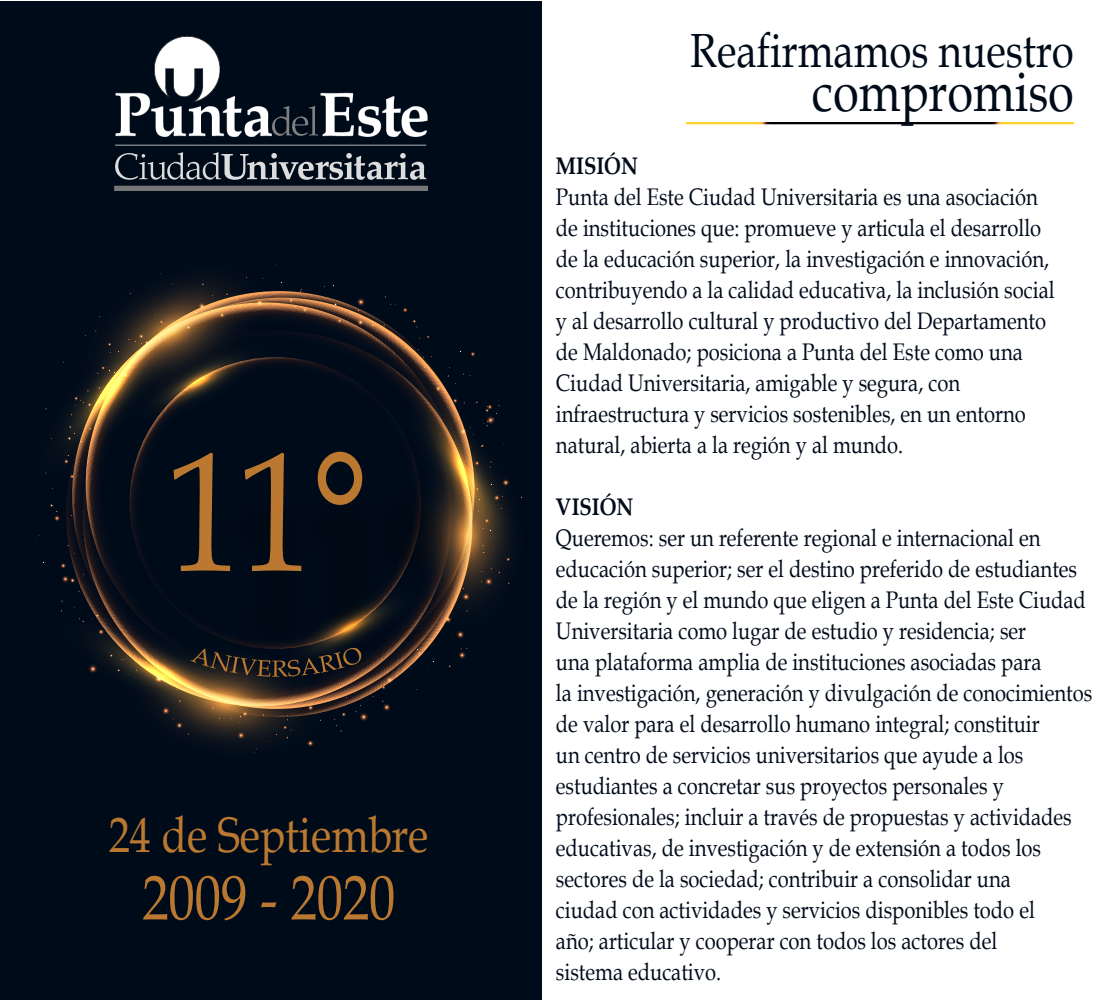
<style>
.page{position:relative;width:1104px;height:1000px;background:#fff}
.page>*{position:absolute;margin:0;border:0;box-sizing:border-box;transform-origin:0 0}
.t1{font:169.4px "Book Antiqua";color:#ba7830;scale:.84 1}
.t2{font:62.2px "Book Antiqua";color:#ba7830;scale:.84 1}
.t3{font:56px "Book Antiqua";color:#000b1a;scale:.84 1}
.t4{font:50px "Book Antiqua";color:#ba7830;scale:.84 1}
.t5{font:48px "Book Antiqua";color:#000b1a;scale:.84 1}
.t6{font:24px/31px "Book Antiqua";color:#000b1a;scale:.84 1}
.t7{font:700 24px "Book Antiqua";color:#000b1a;scale:.84 1}
</style>
<div class="page">
<div style="left:0;top:2px;width:541px;height:998px;background:#000b1a"></div>
<svg style="left:36px;top:264px;width:486px;height:489px"></svg>
<img style="left:211px;top:455px;width:260px;height:256px">
<div style="left:114px;top:186px;width:313px;height:5px;border:1px solid #767676"></div>
<svg style="left:115px;top:152px;width:311px;height:28px"></svg>
<hr style="left:115px;top:187px;width:312px;height:4px;background:#767676">
<hr style="left:115px;top:145px;width:311px;height:1px;background:#b3b3b3">
<img style="left:154px;top:36px;width:66px;height:53px">
<img style="left:115px;top:89px;width:313px;height:48px">
<h1 class="t1" style="left:169px;top:395px;width:239px">11°</h1>
<h3 class="t4" style="left:109px;top:800px;width:382px">24 de Septiembre</h3>
<h2 class="t2" style="left:142px;top:855px;width:303px">2009 - 2020</h2>
<h3 class="t5" style="left:690px;top:18px;width:458px">Reafirmamos nuestro</h3>
<h3 class="t3" style="left:812px;top:53px;width:313px">compromiso</h3>
<p class="t7" style="left:556px;top:149px;width:99px">MISIÓN</p>
<p class="t6" style="left:556px;top:181px;width:595px">Punta del Este Ciudad Universitaria es una asociación de instituciones que: promueve y articula el desarrollo de la educación superior, la investigación e innovación, contribuyendo a la calidad educativa, la inclusión social y al desarrollo cultural y productivo del Departamento de Maldonado; posiciona a Punta del Este como una Ciudad Universitaria, amigable y segura, con infraestructura y servicios sostenibles, en un entorno natural, abierta a la región y al mundo.</p>
<p class="t7" style="left:556px;top:490px;width:94px">VISIÓN</p>
<p class="t6" style="left:556px;top:522px;width:640px">Queremos: ser un referente regional e internacional en educación superior; ser el destino preferido de estudiantes de la región y el mundo que eligen a Punta del Este Ciudad Universitaria como lugar de estudio y residencia; ser<br>una plataforma amplia de instituciones asociadas para<br>la investigación, generación y divulgación de conocimientos de valor para el desarrollo humano integral; constituir<br>un centro de servicios universitarios que ayude a los estudiantes a concretar sus proyectos personales y profesionales; incluir a través de propuestas y actividades educativas, de investigación y de extensión a todos los sectores de la sociedad; contribuir a consolidar una<br>ciudad con actividades y servicios disponibles todo el<br>año; articular y cooperar con todos los actores del<br>sistema educativo.</p>
</div>
